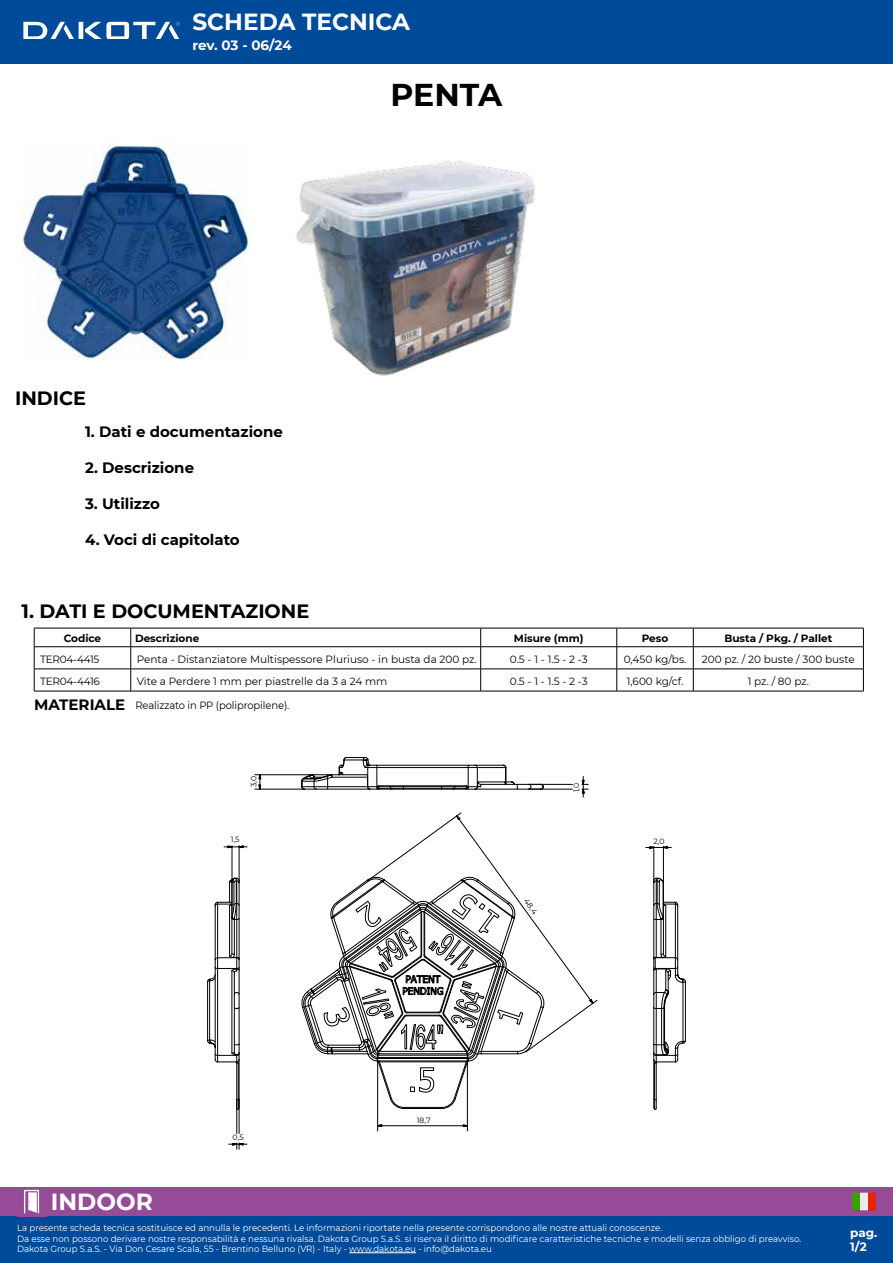
<style>
.page{position:relative;width:893px;height:1263px;background:#fff}
.page>*{position:absolute;margin:0;border:0;box-sizing:border-box;transform-origin:0 0}
.t1{font:700 31.5px "Montserrat";letter-spacing:-.005em;color:#000}
.t2{font:700 23.25px "Montserrat";color:#fff}
.t3{font:700 19.2px "Montserrat";color:#000}
.t4{font:700 15px "Montserrat";color:#000}
.t5{font:700 13.5px "Montserrat";letter-spacing:-.01em;color:#fff}
.t6{font:700 12px/14.4px "Montserrat";color:#fff}
.t7{font:10.5px "Montserrat";color:#000}
.t8{font:700 10.5px "Montserrat";color:#000}
.t9{font:10.5px "Montserrat";color:#000;scale:.95 1}
.t10{font:10.5px "Montserrat";letter-spacing:-.03em;color:#000}
.t11{font:9px/10.5px "Montserrat";color:#fff;scale:.96 1}
.t12{font:7.65px "Montserrat";color:#000}
.s1{font-weight:700;font-size:15px}
</style>
<div class="page">
<div style="left:0;top:0;width:893px;height:64px;background:#004a9a"></div>
<div style="left:0;top:1216px;width:893px;height:47px;background:#004a9a"></div>
<div style="left:0;top:1187px;width:893px;height:29px;background:#954b97"></div>
<svg style="left:24px;top:1190px;width:15px;height:23px"></svg>
<svg style="left:852px;top:1193px;width:24px;height:17px"></svg>
<hr style="left:349px;top:1252px;width:67px;height:1px;background:#fff">
<hr style="left:79px;top:22px;width:4px;height:17px;background:#fff">
<svg style="left:23px;top:22px;width:51px;height:17px"></svg>
<svg style="left:85px;top:22px;width:95px;height:17px"></svg>
<hr style="left:34px;top:628px;width:97px;height:1px;background:#000">
<hr style="left:481px;top:628px;width:136px;height:1px;background:#000">
<hr style="left:617px;top:628px;width:76px;height:1px;background:#000">
<hr style="left:693px;top:628px;width:171px;height:1px;background:#000">
<hr style="left:34px;top:646px;width:97px;height:1px;background:#000">
<hr style="left:481px;top:646px;width:136px;height:1px;background:#000">
<hr style="left:617px;top:646px;width:76px;height:1px;background:#000">
<hr style="left:693px;top:646px;width:171px;height:1px;background:#000">
<svg style="left:34px;top:628px;width:1px;height:63px"></svg>
<svg style="left:480px;top:629px;width:1px;height:62px"></svg>
<svg style="left:616px;top:628px;width:1px;height:63px"></svg>
<svg style="left:693px;top:628px;width:1px;height:63px"></svg>
<svg style="left:863px;top:628px;width:1px;height:63px"></svg>
<hr style="left:34px;top:669px;width:97px;height:1px;background:#000">
<hr style="left:481px;top:669px;width:136px;height:1px;background:#000">
<hr style="left:617px;top:669px;width:76px;height:1px;background:#000">
<hr style="left:693px;top:669px;width:171px;height:1px;background:#000">
<hr style="left:34px;top:691px;width:97px;height:1px;background:#000">
<hr style="left:481px;top:691px;width:136px;height:1px;background:#000">
<hr style="left:617px;top:691px;width:76px;height:1px;background:#000">
<hr style="left:693px;top:691px;width:171px;height:1px;background:#000">
<hr style="left:131px;top:628px;width:350px;height:1px;background:#000">
<hr style="left:131px;top:646px;width:350px;height:1px;background:#000">
<hr style="left:131px;top:669px;width:350px;height:1px;background:#000">
<svg style="left:130px;top:628px;width:1px;height:63px"></svg>
<hr style="left:131px;top:691px;width:350px;height:1px;background:#000">
<img style="left:21px;top:144px;width:228px;height:216px">
<img style="left:295px;top:161px;width:240px;height:215px">
<svg style="left:301px;top:757px;width:243px;height:33px"></svg>
<hr style="left:675px;top:904px;width:1px;height:54px;background:#000">
<hr style="left:677px;top:906px;width:1px;height:54px;background:#000">
<hr style="left:661px;top:1008px;width:1px;height:37px;background:#000">
<hr style="left:665px;top:905px;width:1px;height:51px;background:#000">
<hr style="left:661px;top:919px;width:1px;height:35px;background:#000">
<hr style="left:663px;top:919px;width:1px;height:34px;background:#000">
<hr style="left:656px;top:878px;width:1px;height:79px;background:#000">
<hr style="left:656px;top:969px;width:1px;height:86px;background:#000">
<hr style="left:683px;top:982px;width:1px;height:59px;background:#000">
<hr style="left:653px;top:905px;width:1px;height:52px;background:#000">
<hr style="left:653px;top:1008px;width:1px;height:36px;background:#000">
<hr style="left:653px;top:1059px;width:1px;height:40px;background:#000">
<hr style="left:685px;top:982px;width:1px;height:59px;background:#000">
<hr style="left:664px;top:1008px;width:1px;height:36px;background:#000">
<hr style="left:654px;top:1063px;width:1px;height:37px;background:#000">
<hr style="left:656px;top:1063px;width:1px;height:36px;background:#000">
<svg style="left:653px;top:1099px;width:4px;height:10px"></svg>
<svg style="left:653px;top:1040px;width:33px;height:23px"></svg>
<svg style="left:653px;top:878px;width:25px;height:42px"></svg>
<svg style="left:653px;top:953px;width:33px;height:56px"></svg>
<hr style="left:209px;top:981px;width:1px;height:59px;background:#000">
<hr style="left:215px;top:968px;width:1px;height:86px;background:#000">
<hr style="left:217px;top:958px;width:1px;height:97px;background:#000">
<hr style="left:217px;top:904px;width:1px;height:54px;background:#000">
<hr style="left:215px;top:906px;width:1px;height:54px;background:#000">
<hr style="left:229px;top:905px;width:1px;height:51px;background:#000">
<hr style="left:232px;top:919px;width:1px;height:34px;background:#000">
<hr style="left:234px;top:919px;width:1px;height:35px;background:#000">
<hr style="left:232px;top:971px;width:1px;height:82px;background:#000">
<hr style="left:236px;top:919px;width:1px;height:50px;background:#000">
<hr style="left:234px;top:994px;width:1px;height:58px;background:#000">
<hr style="left:239px;top:1059px;width:1px;height:40px;background:#000">
<hr style="left:239px;top:1008px;width:1px;height:36px;background:#000">
<hr style="left:239px;top:970px;width:1px;height:38px;background:#000">
<hr style="left:239px;top:919px;width:1px;height:39px;background:#000">
<hr style="left:207px;top:982px;width:1px;height:59px;background:#000">
<svg style="left:237px;top:1099px;width:2px;height:11px"></svg>
<hr style="left:238px;top:1063px;width:1px;height:37px;background:#000">
<hr style="left:236px;top:1063px;width:1px;height:36px;background:#000">
<svg style="left:207px;top:1040px;width:33px;height:23px"></svg>
<svg style="left:215px;top:878px;width:25px;height:42px"></svg>
<svg style="left:207px;top:953px;width:33px;height:42px"></svg>
<svg style="left:259px;top:775px;width:2px;height:14px"></svg>
<hr style="left:255px;top:789px;width:50px;height:1px;background:#000">
<hr style="left:255px;top:774px;width:58px;height:1px;background:#000">
<hr style="left:529px;top:789px;width:43px;height:1px;background:#000">
<hr style="left:529px;top:784px;width:43px;height:1px;background:#000">
<svg style="left:582px;top:776px;width:6px;height:21px"></svg>
<svg style="left:646px;top:846px;width:25px;height:3px"></svg>
<hr style="left:663px;top:846px;width:1px;height:36px;background:#000">
<hr style="left:653px;top:846px;width:1px;height:37px;background:#000">
<svg style="left:224px;top:845px;width:23px;height:3px"></svg>
<hr style="left:232px;top:846px;width:1px;height:36px;background:#000">
<hr style="left:239px;top:846px;width:1px;height:37px;background:#000">
<svg style="left:378px;top:1124px;width:4px;height:3px"></svg>
<svg style="left:463px;top:1124px;width:4px;height:3px"></svg>
<hr style="left:382px;top:1125px;width:81px;height:1px;background:#000">
<hr style="left:377px;top:1051px;width:1px;height:80px;background:#000">
<hr style="left:467px;top:1051px;width:1px;height:80px;background:#000">
<hr style="left:236px;top:1099px;width:1px;height:34px;background:#000">
<hr style="left:239px;top:1099px;width:1px;height:34px;background:#000">
<svg style="left:229px;top:1143px;width:18px;height:6px"></svg>
<svg style="left:302px;top:812px;width:296px;height:297px"></svg>
<h2 class="t2" style="left:192px;top:5px;width:219px">SCHEDA TECNICA</h2>
<h3 class="t5" style="left:192px;top:35px;width:101px">rev. 03 - 06/24</h3>
<h1 class="t1" style="left:391px;top:72px;width:113px">PENTA</h1>
<h3 class="t3" style="left:15px;top:385px;width:73px">INDICE</h3>
<h3 class="t4" style="left:85px;top:420px;width:199px">1. Dati e documentazione</h3>
<h3 class="t4" style="left:85px;top:456px;width:111px">2. Descrizione</h3>
<h3 class="t4" style="left:85px;top:492px;width:76px">3. Utilizzo</h3>
<h3 class="t4" style="left:85px;top:528px;width:156px">4. Voci di capitolato</h3>
<h3 class="t3" style="left:22px;top:598px;width:289px">1. DATI E DOCUMENTAZIONE</h3>
<p class="t8" style="left:64px;top:631px;width:39px">Codice</p>
<p class="t8" style="left:135px;top:631px;width:66px">Descrizione</p>
<p class="t8" style="left:514px;top:631px;width:71px">Misure (mm)</p>
<p class="t8" style="left:642px;top:631px;width:28px">Peso</p>
<p class="t8" style="left:724px;top:631px;width:109px">Busta / Pkg. / Pallet</p>
<p class="t10" style="left:40px;top:652px;width:61px">TER04-4415</p>
<p class="t7" style="left:137px;top:652px;width:342px">Penta - Distanziatore Multispessore Pluriuso - in busta da 200 pz.</p>
<p class="t7" style="left:510px;top:652px;width:79px">0.5 - 1 - 1.5 - 2 -3</p>
<p class="t7" style="left:624px;top:652px;width:64px">0,450 kg/bs.</p>
<p class="t7" style="left:702px;top:652px;width:154px">200 pz. / 20 buste / 300 buste</p>
<p class="t10" style="left:40px;top:674px;width:61px">TER04-4416</p>
<p class="t7" style="left:137px;top:674px;width:252px">Vite a Perdere 1 mm per piastrelle da 3 a 24 mm</p>
<p class="t7" style="left:510px;top:674px;width:79px">0.5 - 1 - 1.5 - 2 -3</p>
<p class="t7" style="left:627px;top:674px;width:58px">1,600 kg/cf.</p>
<p class="t7" style="left:748px;top:674px;width:63px">1 pz. / 80 pz.</p>
<p class="t9" style="left:34px;top:698px;width:270px"><span class="s1">MATERIALE</span> Realizzato in PP (polipropilene).</p>
<p class="t12" style="left:249px;top:787px;width:13px;rotate:-90deg">3,0</p>
<p class="t12" style="left:571px;top:792px;width:11px;rotate:-90deg">1,0</p>
<p class="t12" style="left:231px;top:834px;width:10px">1,5</p>
<p class="t12" style="left:654px;top:836px;width:13px">2,0</p>
<p class="t12" style="left:530px;top:897px;width:18px;rotate:54deg">48,4</p>
<h2 class="t2" style="left:51px;top:1184px;width:103px">INDOOR</h2>
<p class="t12" style="left:233px;top:1132px;width:13px">0,5</p>
<p class="t12" style="left:417px;top:1115px;width:15px">18,7</p>
<p class="t11" style="left:17px;top:1222px;width:818px">La presente scheda tecnica sostituisce ed annulla le precedenti. Le informazioni riportate nella presente corrispondono alle nostre attuali conoscenze.<br>Da esse non possono derivare nostre responsabilità e nessuna rivalsa. Dakota Group S.a.S. si riserva il diritto di modificare caratteristiche tecniche e modelli senza obbligo di preavviso.<br>Dakota Group S.a.S. - Via Don Cesare Scala, 55 - Brentino Belluno (VR) - Italy - www.dakota.eu - info@dakota.eu</p>
<h3 class="t6" style="left:850px;top:1225px;width:29px">pag.<br>1/2</h3>
</div>
